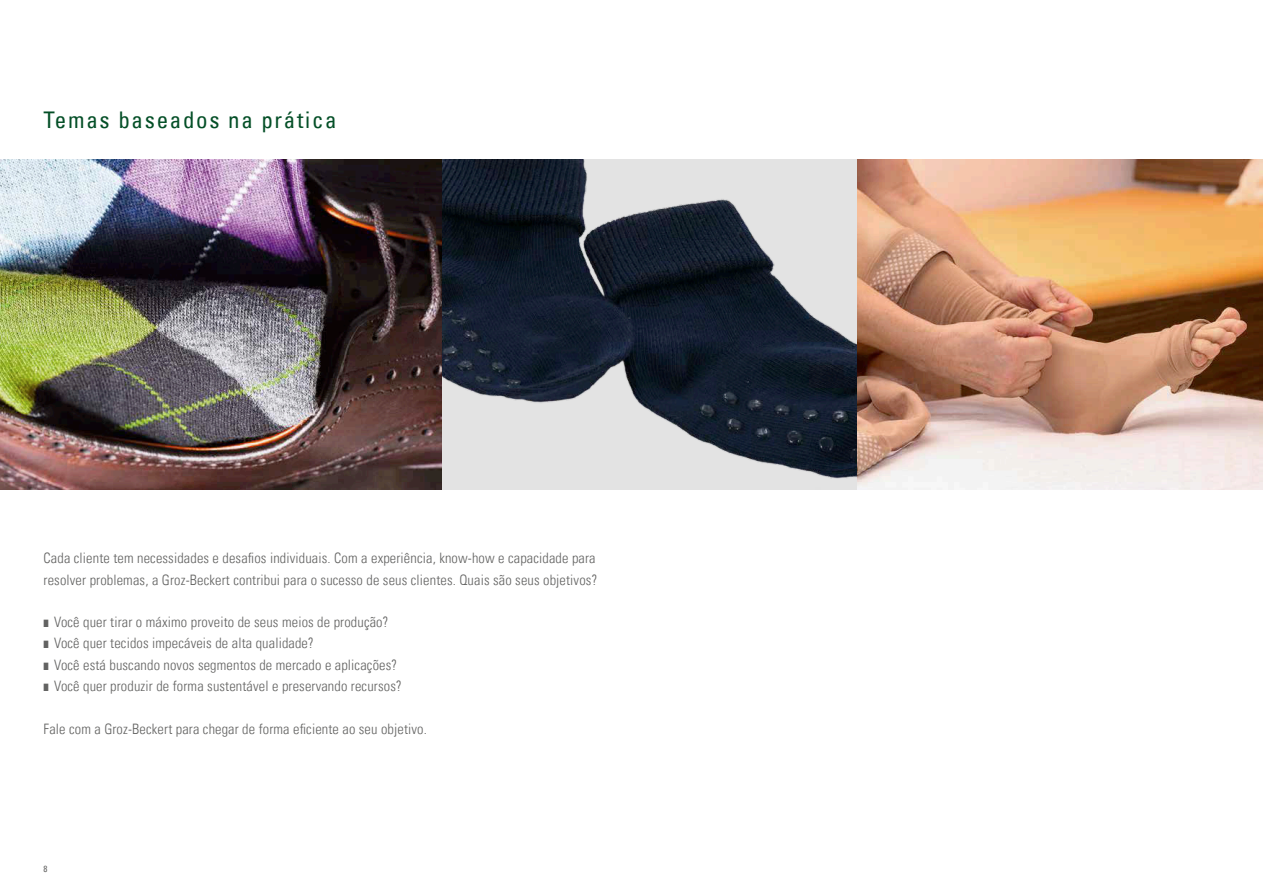
<style>
.page{position:relative;width:1263px;height:893px;background:#fff}
.page>*{position:absolute;margin:0;border:0;box-sizing:border-box;transform-origin:0 0}
.t1{font:condensed 22.95px "Univers Com 57";letter-spacing:.075em;color:#044f27}
.t2{font:14.4px/21.3px "Univers Com 47 Light Cond";letter-spacing:.01em;color:#636362}
.t3{font:condensed 9px "Univers Com 57";color:#636362}
.s1{font-family:"Monotype Sorts";font-size:10.2px}
</style>
<div class="page">
<img style="left:0;top:159px;width:1263px;height:331px">
<svg style="left:442px;top:159px;width:416px;height:331px;background:#626871"></svg>
<h1 class="t1" style="left:44px;top:105px;width:295px">Temas baseados na prática</h1>
<p class="t2" style="left:44px;top:548px;width:555px">Cada cliente tem necessidades e desafios individuais. Com a experiência, know-how e capacidade para resolver problemas, a Groz-Beckert contribui para o sucesso de seus clientes. Quais são seus objetivos?</p>
<p class="t2" style="left:44px;top:611px;width:360px"><span class="s1">]]</span> Você quer tirar o máximo proveito de seus meios de produção?<br><span class="s1">]]</span> Você quer tecidos impecáveis de alta qualidade?<br><span class="s1">]]</span> Você está buscando novos segmentos de mercado e aplicações?<br><span class="s1">]]</span> Você quer produzir de forma sustentável e preservando recursos?</p>
<p class="t2" style="left:44px;top:718px;width:385px">Fale com a Groz-Beckert para chegar de forma eficiente ao seu objetivo.</p>
<p class="t3" style="left:44px;top:863px;width:5px">8</p>
</div>
